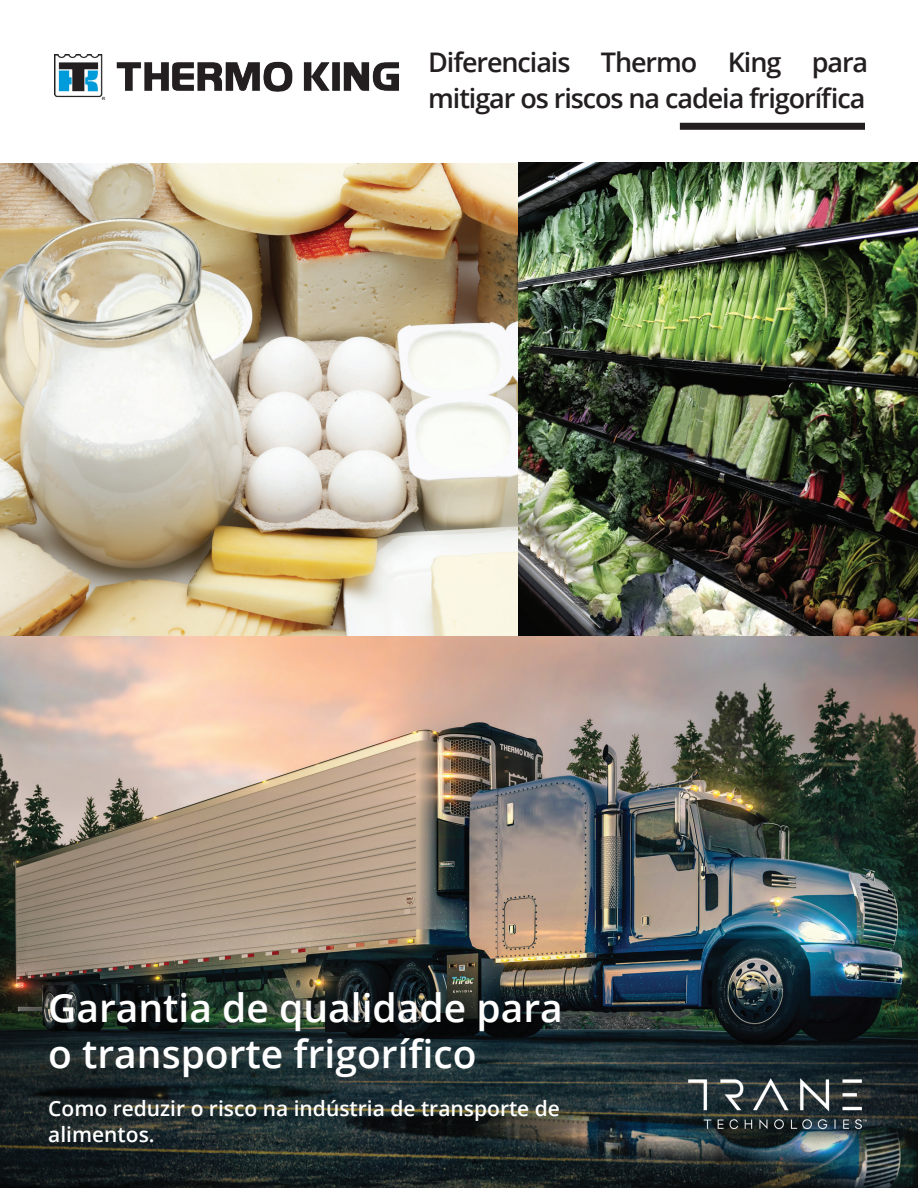
<style>
.page{position:relative;width:918px;height:1188px;background:#fff}
.page>*{position:absolute;margin:0;border:0;box-sizing:border-box;transform-origin:0 0}
.t1{font:600 39px/46.8px "Open Sans";color:#fff}
.t2{font:600 27px/36px "Open Sans";letter-spacing:-.04em;color:#231f20}
.t3{font:600 21px/25.2px "Open Sans";color:#fff}
</style>
<div class="page">
<img style="left:0;top:635px;width:918px;height:553px">
<div style="left:680px;top:123px;width:198px;height:7px;background:#231f20"></div>
<div style="left:866px;top:110px;width:21px;height:31px;background:#fff"></div>
<img style="left:0;top:163px;width:918px;height:472px">
<img style="left:54px;top:54px;width:345px;height:46px">
<img style="left:680px;top:1071px;width:190px;height:66px">
<p class="t2" style="left:428px;top:44px;width:442px">Diferenciais Thermo King para mitigar os riscos na cadeia frigorífica</p>
<p class="t1" style="left:48px;top:983px;width:516px">Garantia de qualidade para o transporte frigorífico</p>
<p class="t3" style="left:48px;top:1096px;width:513px">Como reduzir o risco na indústria de transporte de alimentos.</p>
</div>
